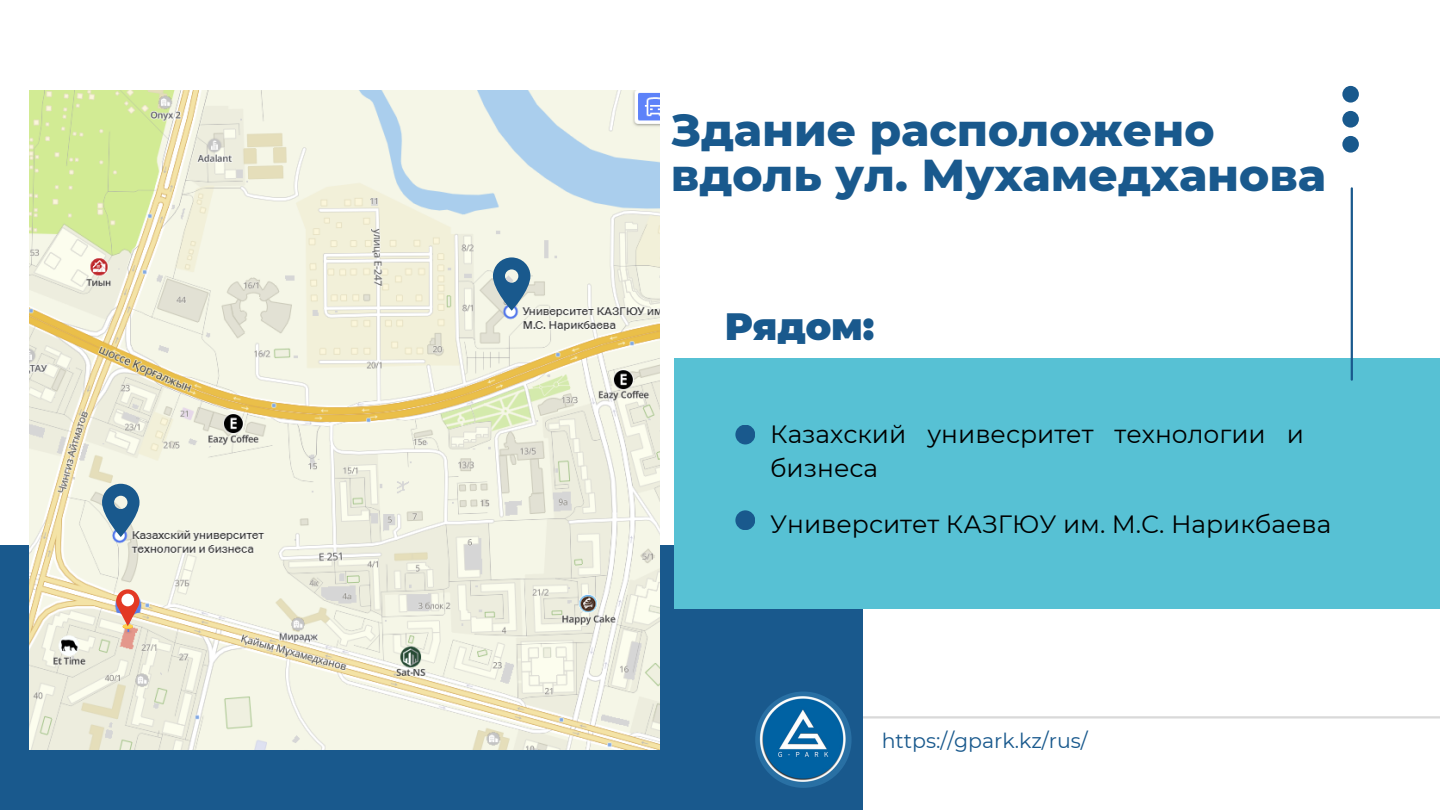
<style>
.page{position:relative;width:1440px;height:810px;background:#fff}
.page>*{position:absolute;margin:0;border:0;box-sizing:border-box;transform-origin:0 0}
.t1{font:800 45.6px "Montserrat";color:#19598d}
.t2{font:900 38px "Montserrat";color:#19598d}
.t3{font:25px/34.5px "Montserrat";color:#000}
.t4{font:20.5px "Montserrat";color:#19598d}
</style>
<div class="page">
<hr style="left:0;top:716px;width:1440px;height:2px;background:#d9d9d9">
<div style="left:0;top:546px;width:863px;height:264px;background:#19598d"></div>
<div style="left:675px;top:359px;width:765px;height:250px;background:#57c1d4"></div>
<img style="left:29px;top:91px;width:630px;height:658px">
<svg style="left:1342px;top:86px;width:17px;height:67px"></svg>
<hr style="left:1351px;top:188px;width:2px;height:192px;background:#19598d">
<div style="left:735px;top:425px;width:20px;height:19px;background:#19598d;border-radius:50%"></div>
<div style="left:735px;top:510px;width:20px;height:20px;background:#19598d;border-radius:50%"></div>
<img style="left:755px;top:692px;width:97px;height:96px;border-radius:50%">
<hr style="left:123px;top:624px;width:10px;height:4px;background:#fcd24f;border-radius:50%">
<svg style="left:116px;top:589px;width:23px;height:37px"></svg>
<div style="left:121px;top:594px;width:13px;height:12px;background:#fff;border-radius:50%"></div>
<svg style="left:102px;top:484px;width:38px;height:53px;background:#6b93ae"></svg>
<svg style="left:493px;top:257px;width:37px;height:54px;background:#6990ac"></svg>
<p class="t1" style="left:671px;top:102px;width:545px">Здание расположено</p>
<p class="t1" style="left:671px;top:147px;width:656px">вдоль ул. Мухамедханова</p>
<p class="t2" style="left:725px;top:303px;width:151px">Рядом:</p>
<p class="t3" style="left:770px;top:417px;width:535px">Казахский унивесритет технологии и бизнеса</p>
<p class="t3" style="left:770px;top:507px;width:563px">Университет КАЗГЮУ им. М.С. Нарикбаева</p>
<p class="t4" style="left:882px;top:728px;width:208px">https://gpark.kz/rus/</p>
</div>
